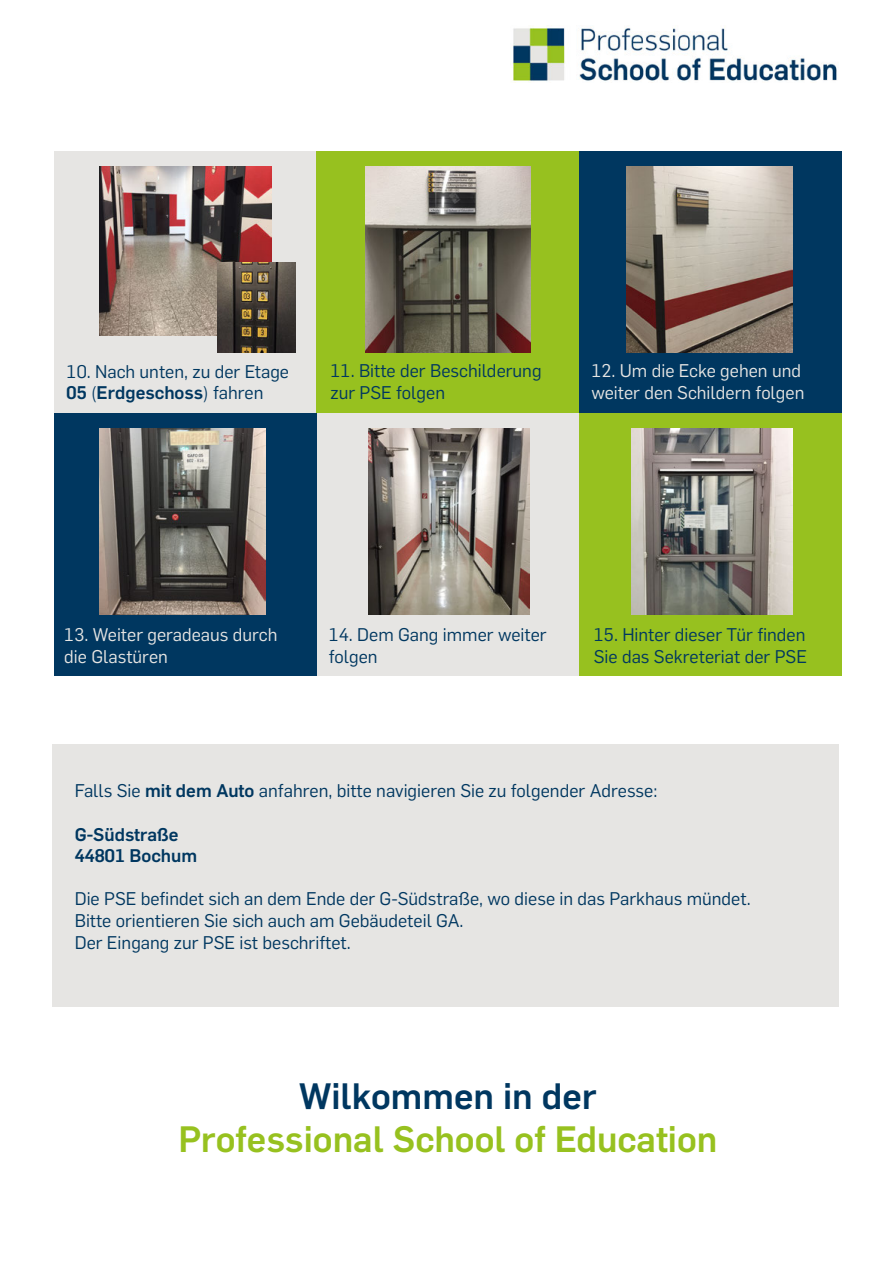
<style>
.page{position:relative;width:893px;height:1263px;background:#fff}
.page>*{position:absolute;margin:0;border:0;box-sizing:border-box;transform-origin:0 0}
.t1{font:700 36px "Rub Flama";color:#97c11f}
.t2{font:700 36px "Rub Flama";color:#003760}
.t3{font:18px/21.6px "Rub Flama";color:#003760}
.t4{font:18px/21.6px "Rub Flama";color:#e6e5e3}
.t5{font:700 18px/21.6px "Rub Flama";color:#003760}
.s1{font-weight:700}
</style>
<div class="page">
<div style="left:55px;top:152px;width:262px;height:262px;background:#e6e5e3"></div>
<div style="left:317px;top:152px;width:262px;height:262px;background:#97c11f"></div>
<div style="left:579px;top:152px;width:262px;height:262px;background:#003760"></div>
<img style="left:100px;top:166px;width:172px;height:170px">
<img style="left:218px;top:262px;width:77px;height:91px">
<img style="left:365px;top:166px;width:165px;height:187px">
<div style="left:579px;top:414px;width:262px;height:262px;background:#97c11f"></div>
<div style="left:317px;top:414px;width:262px;height:262px;background:#e6e5e3"></div>
<div style="left:55px;top:414px;width:262px;height:262px;background:#003760"></div>
<img style="left:627px;top:166px;width:166px;height:187px">
<img style="left:100px;top:429px;width:166px;height:186px">
<img style="left:368px;top:429px;width:161px;height:186px">
<img style="left:632px;top:429px;width:161px;height:186px">
<img style="left:510px;top:26px;width:327px;height:55px">
<div style="left:53px;top:744px;width:786px;height:262px;background:#e6e5e3"></div>
<p class="t3" style="left:67px;top:359px;width:224px">10. Nach unten, zu der Etage<br><span class="s1">05</span> (<span class="s1">Erdgeschoss</span>) fahren</p>
<p class="t3" style="left:330px;top:359px;width:213px">11. Bitte der Beschilderung zur PSE folgen</p>
<p class="t4" style="left:591px;top:359px;width:215px">12. Um die Ecke gehen und weiter den Schildern folgen</p>
<p class="t4" style="left:64px;top:623px;width:215px">13. Weiter geradeaus durch die Glastüren</p>
<p class="t3" style="left:329px;top:623px;width:219px">14. Dem Gang immer weiter folgen</p>
<p class="t3" style="left:594px;top:623px;width:215px">15. Hinter dieser Tür finden<br>Sie das Sekreteriat der PSE</p>
<p class="t3" style="left:75px;top:779px;width:584px">Falls Sie <span class="s1">mit dem Auto</span> anfahren, bitte navigieren Sie zu folgender Adresse:</p>
<p class="t5" style="left:75px;top:822px;width:124px">G-Südstraße<br>44801 Bochum</p>
<p class="t3" style="left:75px;top:887px;width:677px">Die PSE befindet sich an dem Ende der G-Südstraße, wo diese in das Parkhaus mündet.<br>Bitte orientieren Sie sich auch am Gebäudeteil GA.<br>Der Eingang zur PSE ist beschriftet.</p>
<h1 class="t2" style="left:299px;top:1070px;width:299px">Wilkommen in der</h1>
<h1 class="t1" style="left:178px;top:1113px;width:541px">Professional School of Education</h1>
</div>
